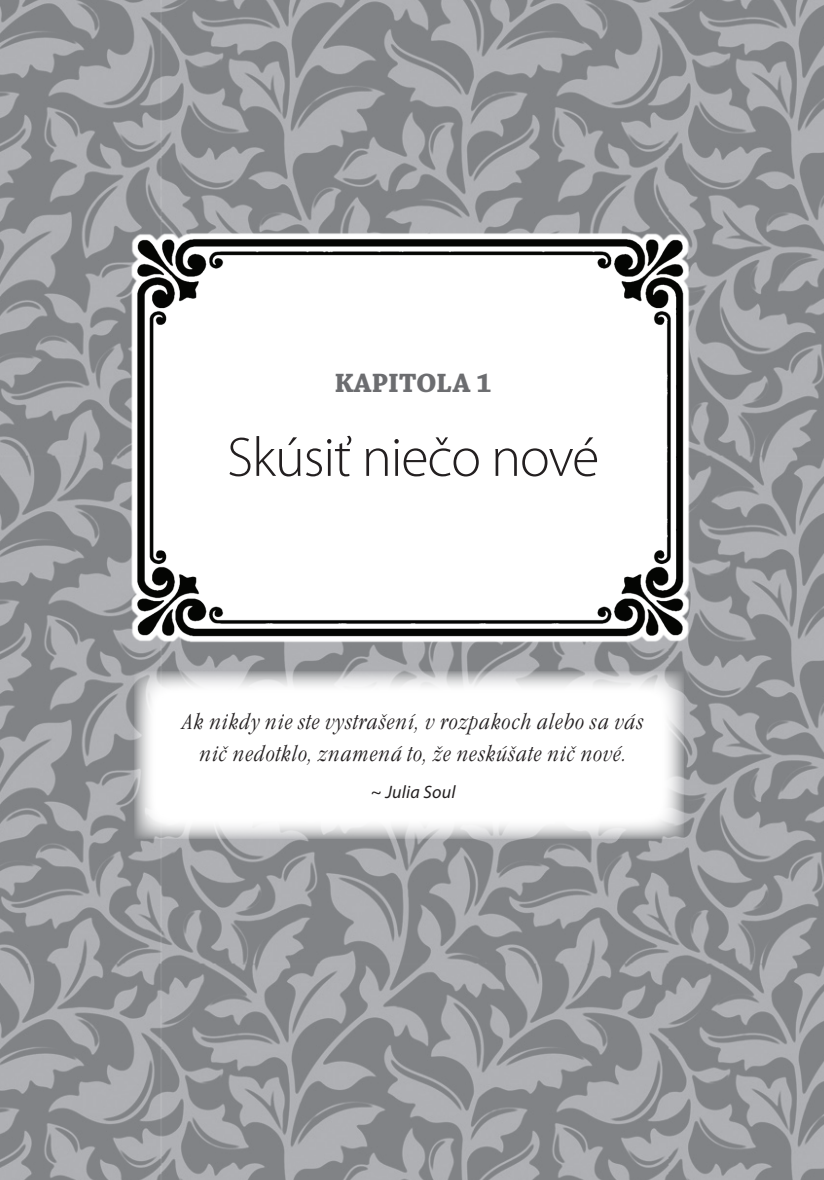
<style>
.page{position:relative;width:824px;height:1180px;background:#fff}
.page>*{position:absolute;margin:0;border:0;box-sizing:border-box;transform-origin:0 0}
.t1{font:300 56px "Myriad Pro";letter-spacing:-.02em;color:#231f20}
.t2{font:700 28px "Chaparral Pro";color:#6c6d70}
.t3{font:22px/32px "Garamond Itc TOT Ligh Cond Ital";letter-spacing:.03em;color:#231f20;text-align:center}
.t4{font:italic 18px "Myriad Pro";letter-spacing:.01em;color:#231f20}
</style>
<div class="page">
<img style="left:0;top:0;width:824px;height:1180px">
<img style="left:116px;top:220px;width:585px;height:432px">
<svg style="left:134px;top:671px;width:550px;height:168px"></svg>
<svg style="left:820px;top:0;width:4px;height:4px"></svg>
<svg style="left:820px;top:1175px;width:4px;height:5px"></svg>
<p class="t2" style="left:334px;top:366px;width:159px">KAPITOLA 1</p>
<h1 class="t1" style="left:227px;top:426px;width:374px">Skúsiť niečo nové</h1>
<p class="t3" style="left:183px;top:706px;width:463px">Ak nikdy nie ste vystrašení, v rozpakoch alebo sa vás nič nedotklo, znamená to, že neskúšate nič nové.</p>
<p class="t4" style="left:371px;top:781px;width:86px">~ Julia Soul</p>
</div>
